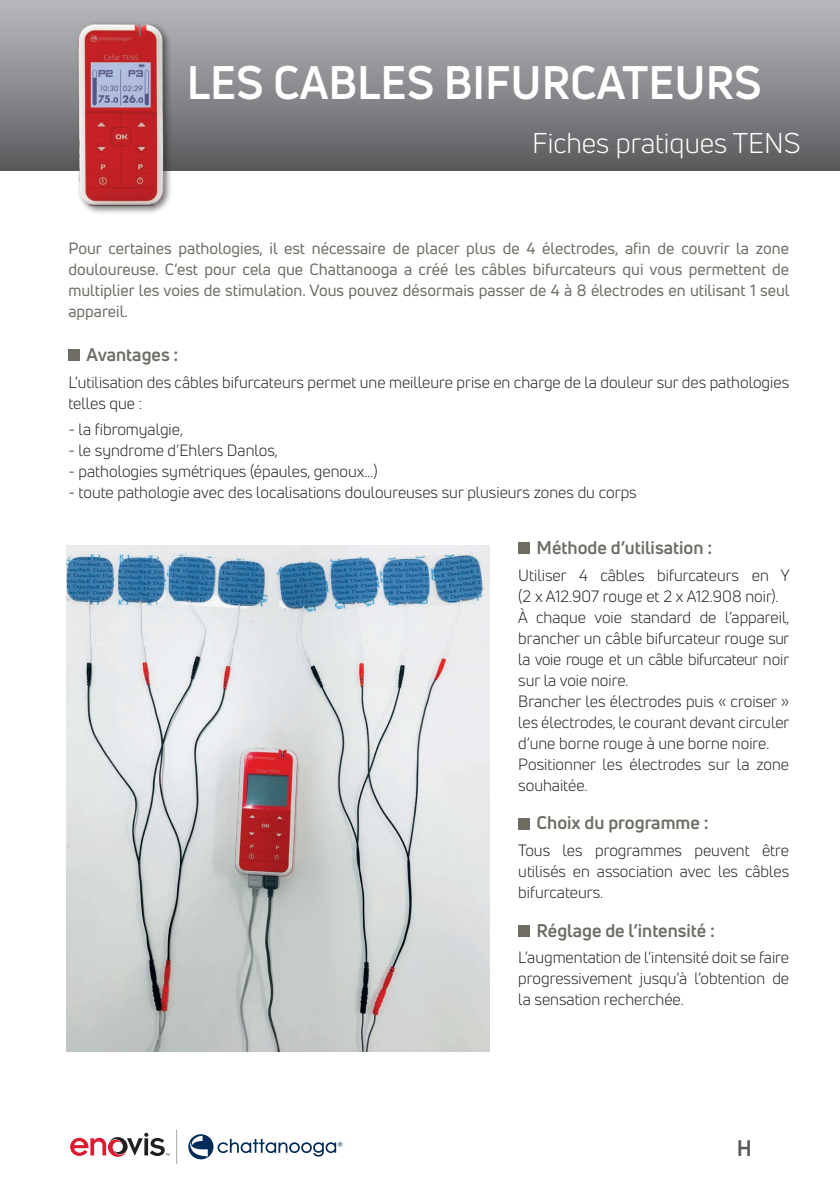
<style>
.page{position:relative;width:840px;height:1191px;background:#fff}
.page>*{position:absolute;margin:0;border:0;box-sizing:border-box;transform-origin:0 0}
.TITRE-Fiche_verte{font:700 46px "Uni Neue";color:#fff}
.SS_TITRE{font:28px "Uni Neue";color:#fff}
.t1{font:700 22px "Uni Neue";color:#57585a}
.texte_courant{font:700 18px "Uni Neue";color:#6e6c63}
.texte_courant-2{font:16px/21px "Uni Neue";color:#231f20;text-align:justify}
.texte_courant-3{font:16px/21px "Uni Neue";color:#6e6c63;text-align:justify}
</style>
<div class="page">
<div style="left:0;top:0;width:839px;height:170px;background:linear-gradient(to bottom,#babbbf,#5c5c5f)"></div>
<div style="left:68px;top:349px;width:12px;height:12px;background:#6e6c63"></div>
<div style="left:518px;top:542px;width:11px;height:12px;background:#6e6c63"></div>
<div style="left:518px;top:818px;width:11px;height:11px;background:#6e6c63"></div>
<div style="left:518px;top:925px;width:11px;height:11px;background:#6e6c63"></div>
<img style="left:67px;top:545px;width:422px;height:506px">
<img style="left:61px;top:13px;width:125px;height:200px">
<hr style="left:176px;top:1129px;width:1px;height:34px;background:#a3a7a9">
<svg style="left:70px;top:1132px;width:99px;height:24px"></svg>
<svg style="left:188px;top:1134px;width:154px;height:25px"></svg>
<p class="TITRE-Fiche_verte" style="left:186px;top:53px;width:576px">LES CABLES BIFURCATEURS</p>
<p class="SS_TITRE" style="left:532px;top:126px;width:270px">Fiches pratiques TENS</p>
<p class="texte_courant-3" style="left:68px;top:238px;width:722px">Pour certaines pathologies, il est nécessaire de placer plus de 4 électrodes, afin de couvrir la zone douloureuse. C’est pour cela que Chattanooga a créé les câbles bifurcateurs qui vous permettent de multiplier les voies de stimulation. Vous pouvez désormais passer de 4 à 8 électrodes en utilisant 1 seul appareil.</p>
<p class="texte_courant" style="left:87px;top:343px;width:93px">Avantages :</p>
<p class="texte_courant-2" style="left:68px;top:371px;width:721px">L’utilisation des câbles bifurcateurs permet une meilleure prise en charge de la douleur sur des pathologies telles que :</p>
<p class="texte_courant-2" style="left:68px;top:419px;width:116px">- la fibromyalgie,</p>
<p class="texte_courant-2" style="left:68px;top:440px;width:211px">- le syndrome d’Ehlers Danlos,</p>
<p class="texte_courant-2" style="left:68px;top:461px;width:310px">- pathologies symétriques (épaules, genoux…)</p>
<p class="texte_courant-2" style="left:68px;top:482px;width:569px">- toute pathologie avec des localisations douloureuses sur plusieurs zones du corps</p>
<p class="texte_courant" style="left:536px;top:536px;width:177px">Méthode d’utilisation :</p>
<p class="texte_courant-2" style="left:518px;top:564px;width:273px">Utiliser 4 câbles bifurcateurs en Y (2 x A12.907 rouge et 2 x A12.908 noir).</p>
<p class="texte_courant-2" style="left:518px;top:606px;width:272px">À chaque voie standard de l’appareil, brancher un câble bifurcateur rouge sur la voie rouge et un câble bifurcateur noir sur la voie noire.</p>
<p class="texte_courant-2" style="left:518px;top:690px;width:272px">Brancher les électrodes puis « croiser » les électrodes, le courant devant circuler d’une borne rouge à une borne noire.</p>
<p class="texte_courant-2" style="left:518px;top:753px;width:272px">Positionner les électrodes sur la zone souhaitée.</p>
<p class="texte_courant" style="left:536px;top:811px;width:173px">Choix du programme :</p>
<p class="texte_courant-2" style="left:518px;top:839px;width:272px">Tous les programmes peuvent être utilisés en association avec les câbles bifurcateurs.</p>
<p class="texte_courant" style="left:536px;top:919px;width:180px">Réglage de l’intensité :</p>
<p class="texte_courant-2" style="left:518px;top:947px;width:272px">L’augmentation de l’intensité doit se faire progressivement jusqu’à l’obtention de la sensation recherchée.</p>
<p class="t1" style="left:736px;top:1134px;width:17px">H</p>
</div>
